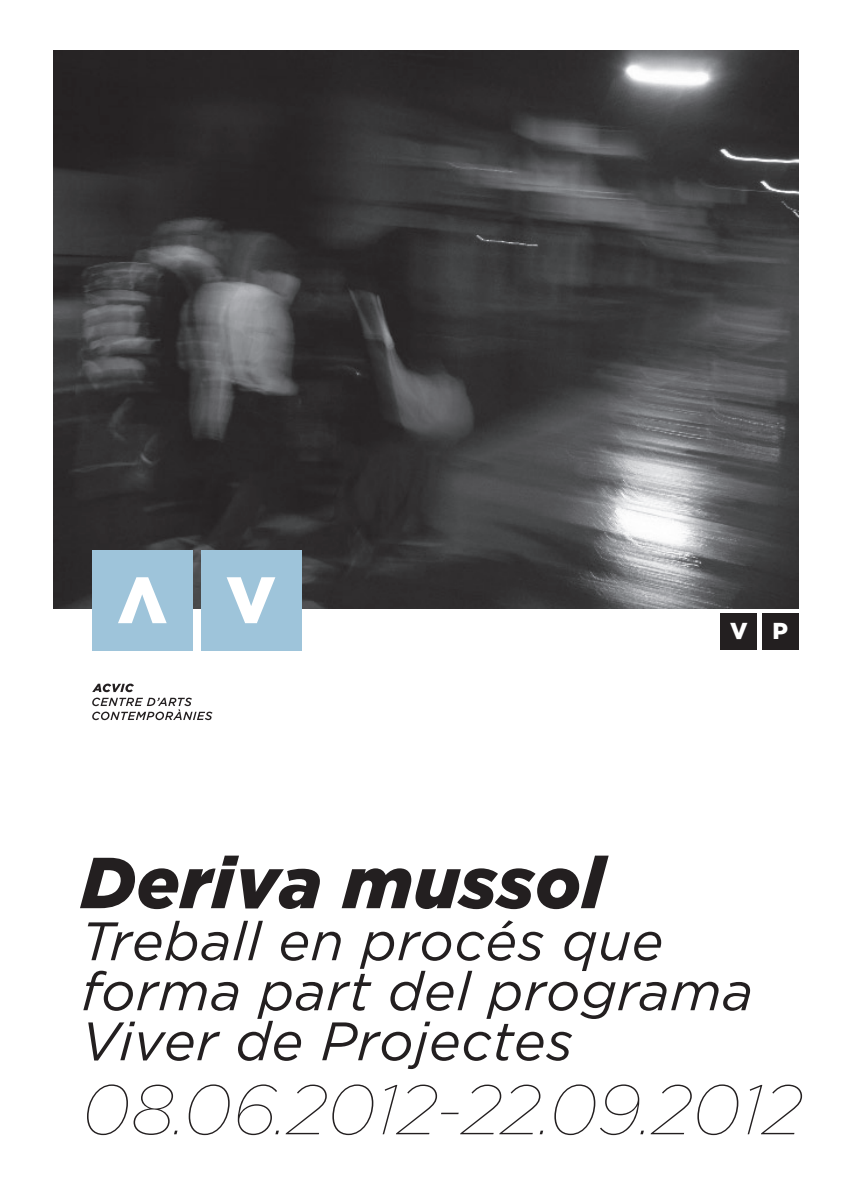
<style>
.page{position:relative;width:851px;height:1191px;background:#fff}
.page>*{position:absolute;margin:0;border:0;box-sizing:border-box;transform-origin:0 0}
.t1{font:italic 900 72px "Gotham HTF";letter-spacing:.01em;color:#231f20}
.t2{font:italic 100 70px "Gotham HTF";color:#231f20}
.t3{font:italic 54px/50px "Gotham HTF";letter-spacing:.01em;color:#231f20}
.t4{font:900 23px "Gotham HTF";color:#fff}
</style>
<div class="page">
<img style="left:54px;top:50px;width:744px;height:558px">
<svg style="left:92px;top:683px;width:120px;height:37px"></svg>
<div style="left:92px;top:550px;width:100px;height:100px;background:#9ec4da"></div>
<div style="left:201px;top:550px;width:100px;height:100px;background:#9ec4da"></div>
<svg style="left:226px;top:577px;width:49px;height:46px"></svg>
<svg style="left:118px;top:577px;width:49px;height:46px"></svg>
<div style="left:720px;top:614px;width:36px;height:36px;background:#231f20"></div>
<div style="left:762px;top:614px;width:36px;height:36px;background:#231f20"></div>
<p class="t4" style="left:729px;top:617px;width:19px">V</p>
<p class="t4" style="left:772px;top:617px;width:17px">P</p>
<p class="t1" style="left:81px;top:841px;width:524px">Deriva mussol</p>
<p class="t3" style="left:81px;top:916px;width:673px">Treball en procés que forma part del programa<br>Viver de Projectes</p>
<p class="t2" style="left:81px;top:1072px;width:722px">08.06.2012-22.09.2012</p>
</div>
